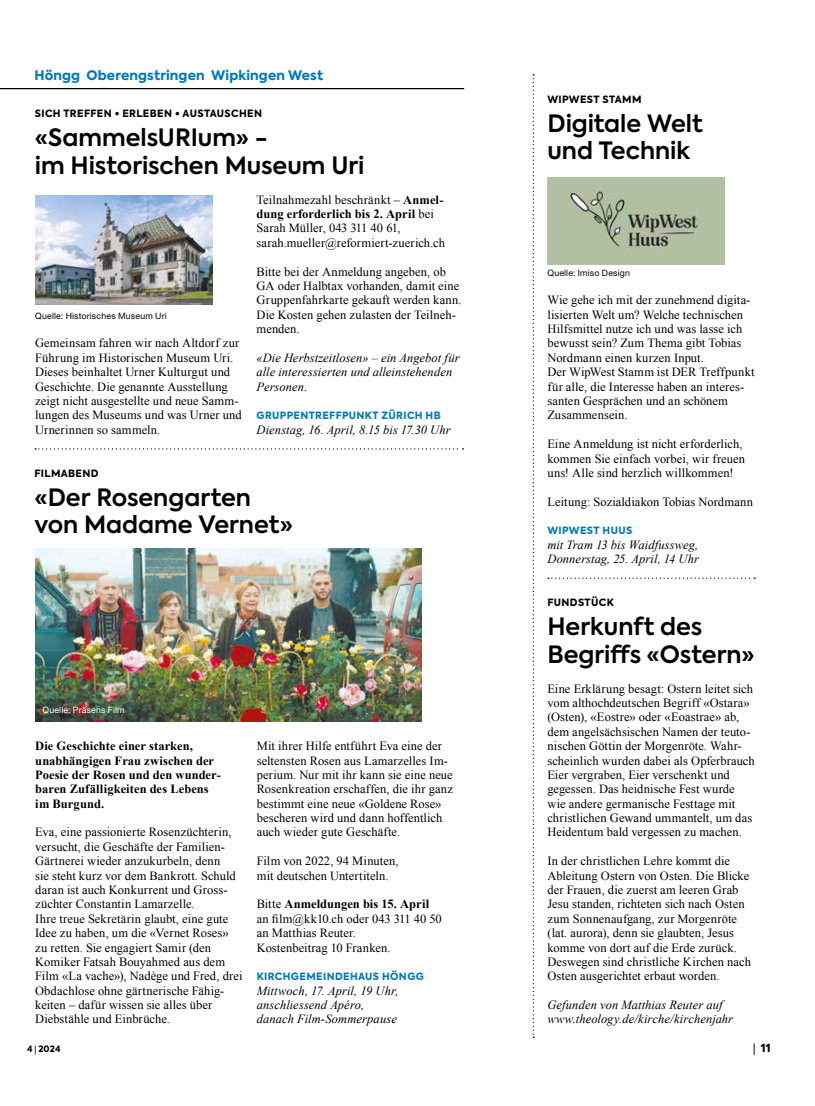
<style>
.page{position:relative;width:815px;height:1106px;background:#fff}
.page>*{position:absolute;margin:0;border:0;box-sizing:border-box;transform-origin:0 0}
.t1{font:600 23.75px/27.5px "Axiforma";color:#000}
.t2{font:800 13.12px "Axiforma";letter-spacing:.01em;color:#0078bf}
.t3{font:12.5px/14.4px "Times New Roman";letter-spacing:.005em;color:#000}
.t4{font:italic 12.5px/14.4px "Times New Roman";letter-spacing:.005em;color:#000}
.t5{font:700 12.5px/14.4px "Times New Roman";letter-spacing:.005em;color:#000}
.t6{font:800 11.25px "Axiforma";color:#000;scale:.5 1}
.t7{font:800 10px "Axiforma";letter-spacing:.035em;color:#000}
.t8{font:800 10px "Axiforma";letter-spacing:.035em;color:#0078bf}
.t9{font:8.75px "Helvetica Neue LT Pro";letter-spacing:.02em;color:#000}
.t10{font:8.75px "Helvetica Neue LT Pro";letter-spacing:.02em;color:#fff}
.t11{font:800 8.75px "Axiforma";color:#000}
.s1{font-weight:700}
</style>
<div class="page">
<hr style="left:0;top:88px;width:464px;height:1px;background:#000">
<svg style="left:533px;top:74px;width:1px;height:963px"></svg>
<svg style="left:548px;top:577px;width:207px;height:2px"></svg>
<img style="left:547px;top:178px;width:178px;height:86px">
<img style="left:35px;top:195px;width:178px;height:109px">
<svg style="left:35px;top:448px;width:429px;height:1px"></svg>
<img style="left:35px;top:549px;width:387px;height:172px">
<p class="t2" style="left:34px;top:67px;width:290px">Höngg Oberengstringen Wipkingen West</p>
<p class="t7" style="left:35px;top:107px;width:229px">SICH TREFFEN • ERLEBEN • AUSTAUSCHEN</p>
<h1 class="t1" style="left:35px;top:124px;width:331px">«SammelsURIum» -<br>im Historischen Museum Uri</h1>
<p class="t9" style="left:35px;top:310px;width:133px">Quelle: Historisches Museum Uri</p>
<p class="t3" style="left:35px;top:336px;width:208px">Gemeinsam fahren wir nach Altdorf zur Führung im Historischen Museum Uri.<br>Dieses beinhaltet Urner Kulturgut und Geschichte. Die genannte Ausstellung zeigt nicht ausgestellte und neue Samm&shy;lungen des Museums und was Urner und Urnerinnen so sammeln.</p>
<p class="t3" style="left:257px;top:192px;width:190px">Teilnahmezahl beschränkt – <span class="s1">Anmel&shy;dung erforderlich bis 2. April</span> bei Sarah Müller, 043 311 40 61, sarah.mueller@reformiert-zuerich.ch</p>
<p class="t3" style="left:257px;top:264px;width:206px">Bitte bei der Anmeldung angeben, ob<br>GA oder Halbtax vorhanden, damit eine<br>Gruppenfahrkarte gekauft werden kann.<br>Die Kosten gehen zulasten der Teilneh&shy;menden.</p>
<p class="t4" style="left:257px;top:350px;width:205px">«Die Herbstzeitlosen» – ein Angebot für alle interessierten und alleinstehenden<br>Personen.</p>
<p class="t8" style="left:257px;top:409px;width:186px">GRUPPENTREFFPUNKT ZÜRICH HB</p>
<p class="t4" style="left:257px;top:422px;width:196px">Dienstag, 16. April, 8.15 bis 17.30 Uhr</p>
<p class="t7" style="left:34px;top:466px;width:66px">FILMABEND</p>
<h1 class="t1" style="left:34px;top:483px;width:260px">«Der Rosengarten von Madame Vernet»</h1>
<p class="t10" style="left:43px;top:704px;width:84px">Quelle: Präsens Film</p>
<p class="t5" style="left:35px;top:738px;width:187px">Die Geschichte einer starken, unabhängigen Frau zwischen der<br>Poesie der Rosen und den wunder&shy;baren Zufälligkeiten des Lebens im Burgund.</p>
<p class="t3" style="left:35px;top:825px;width:209px">Eva, eine passionierte Rosenzüchterin, versucht, die Geschäfte der Familien-Gärtnerei wieder anzukurbeln, denn<br>sie steht kurz vor dem Bankrott. Schuld daran ist auch Konkurrent und Gross&shy;züchter Constantin Lamarzelle.<br>Ihre treue Sekretärin glaubt, eine gute Idee zu haben, um die «Vernet Roses» zu retten. Sie engagiert Samir (den Komiker Fatsah Bouyahmed aus dem Film «La vache»), Nadège und Fred, drei Obdachlose ohne gärtnerische Fähig&shy;keiten – dafür wissen sie alles über Diebstähle und Einbrüche.</p>
<p class="t3" style="left:257px;top:738px;width:198px">Mit ihrer Hilfe entführt Eva eine der seltensten Rosen aus Lamarzelles Im&shy;perium. Nur mit ihr kann sie eine neue Rosenkreation erschaffen, die ihr ganz bestimmt eine neue «Goldene Rose» bescheren wird und dann hoffentlich auch wieder gute Geschäfte.</p>
<p class="t3" style="left:257px;top:853px;width:143px">Film von 2022, 94 Minuten, mit deutschen Untertiteln.</p>
<p class="t3" style="left:257px;top:896px;width:187px">Bitte <span class="s1">Anmeldungen bis 15. April </span>an film@kk10.ch oder 043 311 40 50 an Matthias Reuter.<br>Kostenbeitrag 10 Franken.</p>
<p class="t8" style="left:257px;top:969px;width:169px">KIRCHGEMEINDEHAUS HÖNGG</p>
<p class="t4" style="left:257px;top:983px;width:143px">Mittwoch, 17. April, 19 Uhr, anschliessend Apéro, danach Film-Sommerpause</p>
<p class="t7" style="left:547px;top:92px;width:96px">WIPWEST STAMM</p>
<h1 class="t1" style="left:547px;top:110px;width:157px">Digitale Welt und Technik</h1>
<p class="t9" style="left:547px;top:267px;width:84px">Quelle: Imiso Design</p>
<p class="t3" style="left:547px;top:293px;width:209px">Wie gehe ich mit der zunehmend digita&shy;lisierten Welt um? Welche technischen Hilfsmittel nutze ich und was lasse ich bewusst sein? Zum Thema gibt Tobias Nordmann einen kurzen Input.<br>Der WipWest Stamm ist DER Treffpunkt für alle, die Interesse haben an interes&shy;santen Gesprächen und an schönem Zusammensein.</p>
<p class="t3" style="left:547px;top:436px;width:199px">Eine Anmeldung ist nicht erforderlich, kommen Sie einfach vorbei, wir freuen uns! Alle sind herzlich willkommen!</p>
<p class="t3" style="left:547px;top:494px;width:207px">Leitung: Sozialdiakon Tobias Nordmann</p>
<p class="t8" style="left:547px;top:524px;width:86px">WIPWEST HUUS</p>
<p class="t4" style="left:547px;top:537px;width:153px">mit Tram 13 bis Waidfussweg,<br>Donnerstag, 25. April, 14 Uhr</p>
<p class="t7" style="left:547px;top:595px;width:68px">FUNDSTÜCK</p>
<h1 class="t1" style="left:547px;top:613px;width:209px">Herkunft des<br>Begriffs «Ostern»</h1>
<p class="t3" style="left:547px;top:681px;width:209px">Eine Erklärung besagt: Ostern leitet sich vom althochdeutschen Begriff «Ostara» (Osten), «Eostre» oder «Eoastrae» ab, dem angelsächsischen Namen der teuto&shy;nischen Göttin der Morgenröte. Wahr&shy;scheinlich wurden dabei als Opferbrauch Eier vergraben, Eier verschenkt und gegessen. Das heidnische Fest wurde wie andere germanische Festtage mit christlichen Gewand ummantelt, um das Heidentum bald vergessen zu machen.</p>
<p class="t3" style="left:547px;top:853px;width:205px">In der christlichen Lehre kommt die Ableitung Ostern von Osten. Die Blicke der Frauen, die zuerst am leeren Grab Jesu standen, richteten sich nach Osten zum Sonnenaufgang, zur Morgenröte (lat. aurora), denn sie glaubten, Jesus komme von dort auf die Erde zurück.<br>Deswegen sind christliche Kirchen nach Osten ausgerichtet erbaut worden.</p>
<p class="t4" style="left:547px;top:997px;width:187px">Gefunden von Matthias Reuter auf www.theology.de/kirche/kirchenjahr</p>
<p class="t11" style="left:27px;top:1042px;width:35px">4 | 2024</p>
<p class="t6" style="left:753px;top:1040px;width:36px">| 11</p>
</div>
